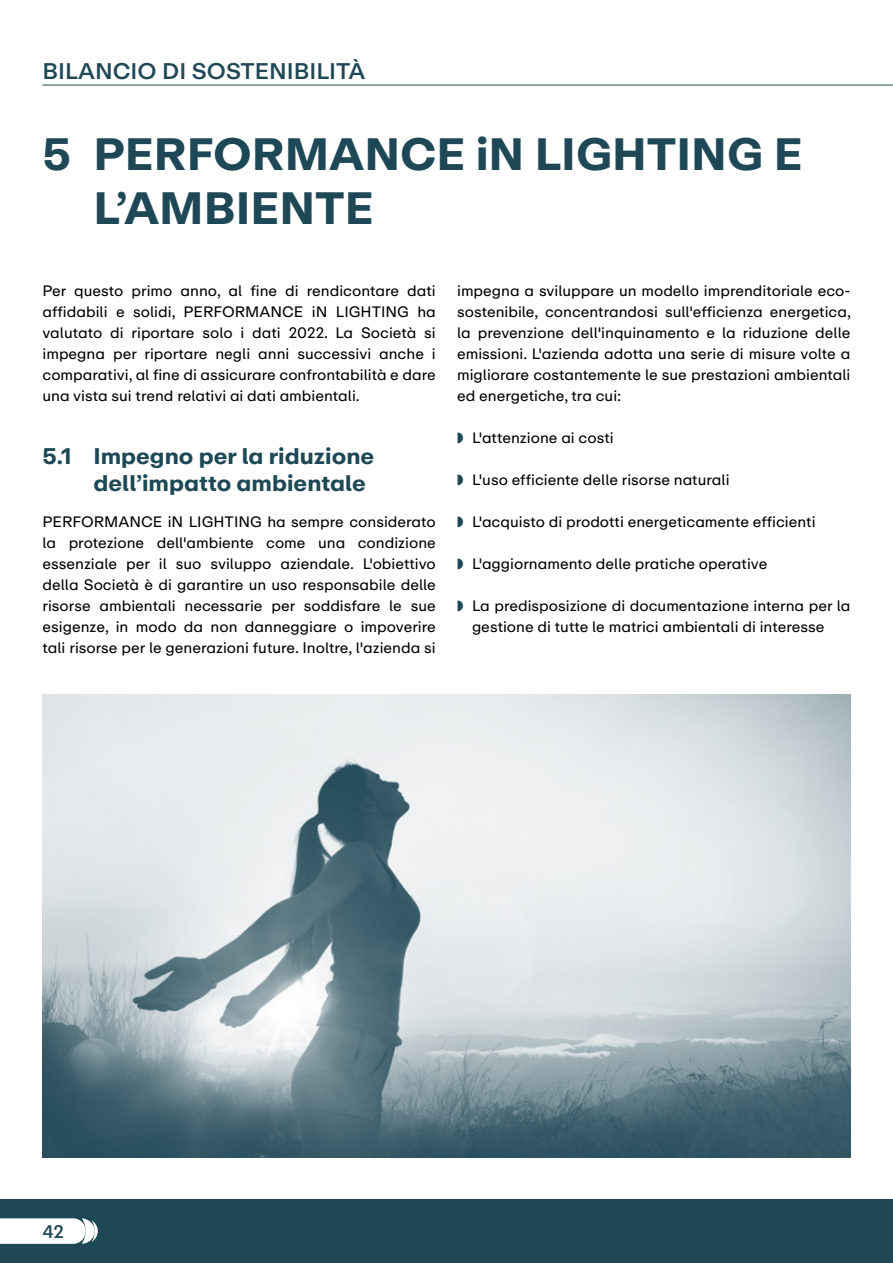
<style>
.page{position:relative;width:893px;height:1263px;background:#fff}
.page>*{position:absolute;margin:0;border:0;box-sizing:border-box;transform-origin:0 0}
.t1{font:700 45px/54px "ABC Repro";color:#1e4855}
.t2{font:700 22.5px/27px "ABC Repro";color:#1e4855}
.t3{font:500 22.5px "ABC Repro";color:#1e4855}
.t4{font:500 18px "ABC Repro";color:#1e4855}
.t5{font:15px/21px "ABC Repro";color:#000;text-align:justify}
.s1{color:#1e4855}
</style>
<div class="page">
<div style="left:0;top:1199px;width:893px;height:64px;background:#1e4855"></div>
<svg style="left:0;top:1218px;width:98px;height:26px;background:#edf0f1"></svg>
<hr style="left:43px;top:85px;width:850px;height:1px;background:#1e4855">
<img style="left:43px;top:695px;width:807px;height:462px">
<h2 class="t3" style="left:43px;top:56px;width:325px">BILANCIO DI SOSTENIBILITÀ</h2>
<h1 class="t1" style="left:94px;top:127px;width:710px;text-indent:-51px">5 PERFORMANCE iN LIGHTING E<br>L’AMBIENTE</h1>
<p class="t5" style="left:43px;top:280px;width:395px">Per questo primo anno, al fine di rendicontare dati affidabili e solidi, PERFORMANCE iN LIGHTING ha valutato di riportare solo i dati 2022. La Società si impegna per riportare negli anni successivi anche i comparativi, al fine di assicurare confrontabilità e dare una vista sui trend relativi ai dati ambientali.</p>
<h2 class="t2" style="left:94px;top:442px;width:282px;text-indent:-51px">5.1 Impegno per la riduzione dell’impatto ambientale</h2>
<p class="t5" style="left:43px;top:511px;width:395px">PERFORMANCE iN LIGHTING ha sempre considerato la protezione dell'ambiente come una condizione essenziale per il suo sviluppo aziendale. L'obiettivo della Società è di garantire un uso responsabile delle risorse ambientali necessarie per soddisfare le sue esigenze, in modo da non danneggiare o impoverire tali risorse per le generazioni future. Inoltre, l'azienda si</p>
<p class="t5" style="left:457px;top:280px;width:395px">impegna a sviluppare un modello imprenditoriale eco&shy;sostenibile, concentrandosi sull'efficienza energetica, la prevenzione dell'inquinamento e la riduzione delle emissioni. L'azienda adotta una serie di misure volte a migliorare costantemente le sue prestazioni ambientali ed energetiche, tra cui:</p>
<p class="t5" style="left:457px;top:427px;width:158px"><span class="s1">◗</span> L'attenzione ai costi</p>
<p class="t5" style="left:457px;top:469px;width:274px"><span class="s1">◗</span> L'uso efficiente delle risorse naturali</p>
<p class="t5" style="left:457px;top:511px;width:360px"><span class="s1">◗</span> L'acquisto di prodotti energeticamente efficienti</p>
<p class="t5" style="left:457px;top:553px;width:312px"><span class="s1">◗</span> L'aggiornamento delle pratiche operative</p>
<p class="t5" style="left:472px;top:595px;width:380px;text-indent:-15px"><span class="s1">◗</span> La predisposizione di documentazione interna per la gestione di tutte le matrici ambientali di interesse</p>
<p class="t4" style="left:43px;top:1220px;width:23px">42</p>
</div>
